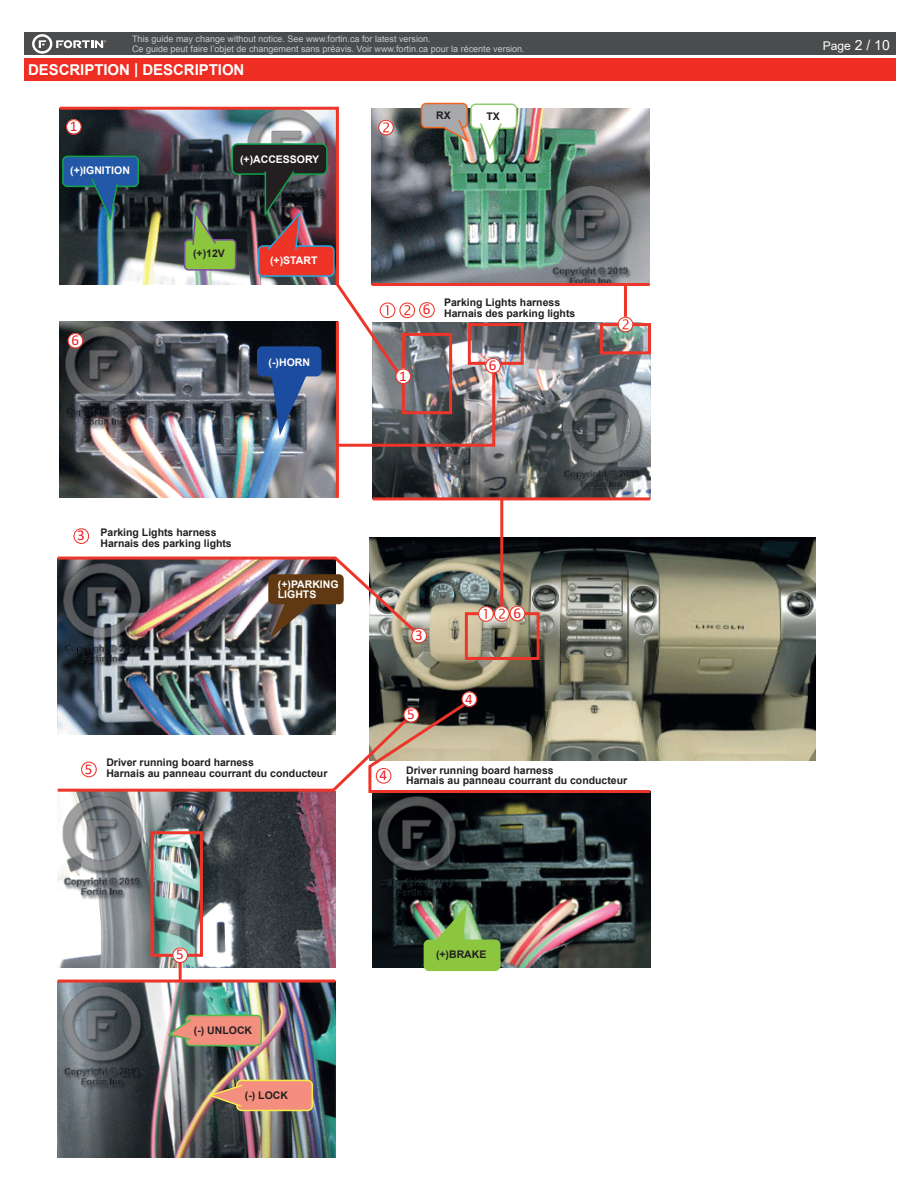
<style>
.page{position:relative;width:918px;height:1188px;background:#fff}
.page>*{position:absolute;margin:0;border:0;box-sizing:border-box;transform-origin:0 0}
.t1{font:700 15px "Arial";letter-spacing:-.005em;color:#fff}
.t2{font:15px "Calibri";color:#ee1d23}
.t3{font:12px "Arial";color:#fff}
.t4{font:700 10.5px/10.5px "Arial";color:#231f20}
.t5{font:700 10.5px/10.5px "Arial";color:#fff}
.t6{font:9px/9.8px "Arial";color:#c7c8ca}
.s1{font-size:13.95px}
</style>
<div class="page">
<div style="left:24px;top:33px;width:872px;height:22px;background:#4b4c4d"></div>
<div style="left:24px;top:58px;width:872px;height:23px;background:#ee2e22"></div>
<svg style="left:32px;top:34px;width:74px;height:20px"></svg>
<img style="left:373px;top:323px;width:277px;height:174px">
<img style="left:58px;top:643px;width:277px;height:49px">
<img style="left:408px;top:108px;width:242px;height:175px">
<img style="left:370px;top:537px;width:445px;height:223px">
<svg style="left:73px;top:528px;width:16px;height:16px"></svg>
<div style="left:422px;top:104px;width:45px;height:24px;background:#a8a9ad;border-radius:5px"></div>
<div style="left:421px;top:103px;width:47px;height:25px;border:2px solid #f36421;border-radius:5px"></div>
<div style="left:471px;top:104px;width:46px;height:24px;background:#fff;border-radius:5px"></div>
<div style="left:470px;top:104px;width:47px;height:25px;border:2px solid #91cb70;border-radius:5px"></div>
<img style="left:57px;top:555px;width:370px;height:88px">
<svg style="left:479px;top:123px;width:24px;height:28px"></svg>
<svg style="left:442px;top:118px;width:28px;height:26px"></svg>
<div style="left:402px;top:333px;width:50px;height:81px;border:3px solid #ee3529"></div>
<div style="left:600px;top:323px;width:51px;height:31px;border:3px solid #ee3529"></div>
<img style="left:59px;top:106px;width:349px;height:278px">
<hr style="left:372px;top:283px;width:278px;height:3px;background:#ee3529">
<hr style="left:624px;top:285px;width:3px;height:40px;background:#ee3529">
<div style="left:465px;top:612px;width:75px;height:48px;border:3px solid #ee3529"></div>
<hr style="left:373px;top:497px;width:277px;height:3px;background:#ee3529">
<hr style="left:500px;top:499px;width:3px;height:107px;background:#ee3529">
<svg style="left:618px;top:317px;width:15px;height:15px"></svg>
<img style="left:58px;top:795px;width:277px;height:173px">
<img style="left:58px;top:983px;width:277px;height:174px">
<div style="left:186px;top:1015px;width:75px;height:30px;background:#f48f7f;border-radius:5px"></div>
<div style="left:185px;top:1015px;width:77px;height:31px;border:2px solid #57ba47;border-radius:5px"></div>
<div style="left:237px;top:1080px;width:75px;height:30px;background:#f48f7f;border-radius:5px"></div>
<div style="left:236px;top:1080px;width:77px;height:31px;border:2px solid #f4ee4d;border-radius:5px"></div>
<svg style="left:165px;top:1018px;width:27px;height:23px"></svg>
<svg style="left:206px;top:1083px;width:37px;height:25px"></svg>
<img style="left:373px;top:795px;width:277px;height:173px">
<div style="left:424px;top:940px;width:76px;height:30px;background:#8bc63e;border-radius:5px"></div>
<div style="left:424px;top:940px;width:77px;height:31px;border:2px solid #8bc63e;border-radius:5px"></div>
<svg style="left:432px;top:903px;width:36px;height:40px"></svg>
<div style="left:151px;top:831px;width:52px;height:126px;border:3px solid #ee3529"></div>
<hr style="left:58px;top:980px;width:277px;height:3px;background:#ee3529">
<hr style="left:179px;top:955px;width:3px;height:26px;background:#ee3529">
<svg style="left:172px;top:947px;width:16px;height:16px"></svg>
<img style="left:57px;top:692px;width:596px;height:103px">
<img style="left:60px;top:322px;width:276px;height:176px">
<div style="left:257px;top:346px;width:64px;height:30px;background:#1c4ca0;border-radius:5px"></div>
<svg style="left:271px;top:376px;width:36px;height:59px;background:#3e5b8a"></svg>
<svg style="left:68px;top:333px;width:15px;height:16px"></svg>
<svg style="left:478px;top:606px;width:47px;height:16px"></svg>
<svg style="left:380px;top:302px;width:55px;height:16px"></svg>
<hr style="left:336px;top:322px;width:3px;height:176px;background:#ee3529">
<div style="left:468px;top:323px;width:56px;height:42px;border:3px solid #ee3529"></div>
<img style="left:334px;top:358px;width:167px;height:90px">
<p class="t6" style="left:132px;top:34px;width:394px">This guide may change without notice. See www.fortin.ca for latest version.<br>Ce guide peut faire l’objet de changement sans préavis. Voir www.fortin.ca pour la récente version.</p>
<h1 class="t1" style="left:28px;top:59px;width:218px">DESCRIPTION | DESCRIPTION</h1>
<p class="t2" style="left:70px;top:116px;width:9px">1</p>
<p class="t5" style="left:70px;top:165px;width:61px">(+)IGNITION</p>
<p class="t2" style="left:71px;top:330px;width:9px">6</p>
<p class="t5" style="left:240px;top:155px;width:81px">(+)ACCESSORY</p>
<p class="t4" style="left:193px;top:249px;width:33px">(+)12V</p>
<p class="t5" style="left:270px;top:255px;width:49px">(+)START</p>
<p class="t5" style="left:269px;top:357px;width:43px">(-)HORN</p>
<p class="t2" style="left:77px;top:525px;width:9px">3</p>
<p class="t4" style="left:101px;top:527px;width:133px">Parking Lights harness<br>Harnais des parking lights</p>
<p class="t5" style="left:278px;top:579px;width:62px">(+)PARKING<br>LIGHTS</p>
<p class="t4" style="left:436px;top:110px;width:16px">RX</p>
<p class="t4" style="left:487px;top:111px;width:15px">TX</p>
<p class="t2" style="left:399px;top:365px;width:9px">1</p>
<p class="t2" style="left:423px;top:299px;width:9px">6</p>
<p class="t4" style="left:444px;top:297px;width:133px">Parking Lights harness<br>Harnais des parking lights</p>
<p class="t2" style="left:489px;top:355px;width:9px">6</p>
<p class="t2" style="left:415px;top:624px;width:9px">3</p>
<p class="t2" style="left:407px;top:704px;width:9px">5</p>
<p class="t2" style="left:465px;top:688px;width:9px">4</p>
<p class="t2" style="left:513px;top:602px;width:9px">6</p>
<p class="t2" style="left:85px;top:758px;width:9px">5</p>
<p class="t4" style="left:106px;top:758px;width:223px">Driver running board harness<br>Harnais au panneau courrant du conducteur</p>
<p class="t4" style="left:406px;top:765px;width:223px">Driver running board harness<br>Harnais au panneau courrant du conducteur</p>
<p class="t2" style="left:380px;top:765px;width:9px">4</p>
<p class="t2" style="left:176px;top:944px;width:9px">5</p>
<p class="t4" style="left:436px;top:949px;width:52px">(+)BRAKE</p>
<p class="t4" style="left:194px;top:1026px;width:60px">(-) UNLOCK</p>
<p class="t4" style="left:245px;top:1091px;width:45px">(-) LOCK</p>
<p class="t3" style="left:823px;top:38px;width:69px">Page <span class="s1">2 / 10</span></p>
</div>
